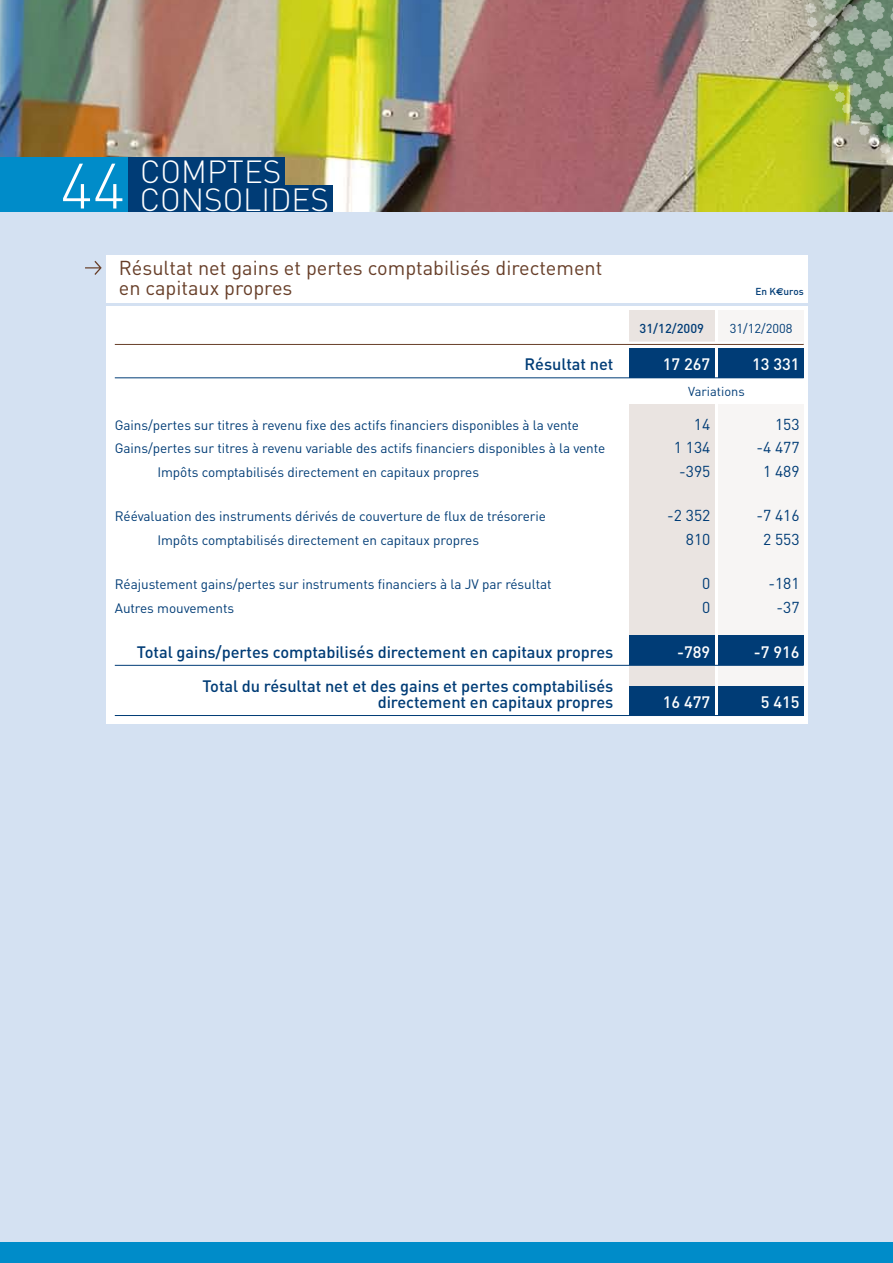
<style>
.page{position:relative;width:893px;height:1263px;background:#fff}
.page>*{position:absolute;margin:0;border:0;box-sizing:border-box;transform-origin:0 0}
.t1{font:300 31.65px/27.6px "DIN";color:#fff}
.t2{font:19.95px/20px "DIN";color:#673e28}
.t3{font:500 16.35px/15.8px "DIN";letter-spacing:-.005em;color:#003c76;text-align:right}
.t4{font:500 16.35px "DIN";color:#fff}
.t5{font:15.6px "DIN";color:#003c76}
.t6{font:13.5px "DIN";letter-spacing:-.005em;color:#003c76}
.t7{font:12.9px "DIN";color:#003c76}
.t8{font:500 12.9px "DIN";color:#003c76}
.t9{font:500 10.05px "DIN";color:#003c76}
.s1{font-size:63px}
.s2{font-family:"Euro Sans";font-weight:700}
</style>
<div class="page">
<img style="left:0;top:0;width:893px;height:213px">
<div style="left:0;top:158px;width:128px;height:55px;background:#008cc9"></div>
<div style="left:0;top:1242px;width:893px;height:21px;background:#008cc9"></div>
<div style="left:128px;top:158px;width:157px;height:28px;background:#003c76"></div>
<div style="left:128px;top:185px;width:204px;height:28px;background:#003c76"></div>
<div style="left:0;top:213px;width:893px;height:1029px;background:#d4e1f2"></div>
<img style="left:804px;top:0;width:89px;height:163px">
<div style="left:106px;top:306px;width:702px;height:418px;background:#fff"></div>
<div style="left:719px;top:310px;width:85px;height:34px;background:#f7f5f4"></div>
<div style="left:629px;top:310px;width:85px;height:34px;background:#eae4e1"></div>
<div style="left:719px;top:348px;width:85px;height:30px;background:#003c76"></div>
<div style="left:629px;top:348px;width:85px;height:30px;background:#003c76"></div>
<hr style="left:115px;top:377px;width:689px;height:1px;background:#003c76">
<div style="left:123px;top:342px;width:680px;height:5px;background:#fff"></div>
<hr style="left:115px;top:344px;width:689px;height:1px;background:#673e28">
<div style="left:719px;top:404px;width:85px;height:285px;background:#f7f5f4"></div>
<div style="left:629px;top:404px;width:85px;height:285px;background:#eae4e1"></div>
<div style="left:719px;top:635px;width:85px;height:30px;background:#003c76"></div>
<div style="left:629px;top:635px;width:85px;height:30px;background:#003c76"></div>
<hr style="left:115px;top:665px;width:689px;height:1px;background:#003c76">
<div style="left:719px;top:686px;width:85px;height:29px;background:#003c76"></div>
<div style="left:629px;top:686px;width:85px;height:29px;background:#003c76"></div>
<hr style="left:115px;top:715px;width:689px;height:1px;background:#003c76">
<div style="left:106px;top:255px;width:702px;height:47px;background:#fff"></div>
<svg style="left:85px;top:261px;width:17px;height:14px"></svg>
<h1 class="t1" style="left:140px;top:158px;width:191px;text-indent:-79px"><span class="s1">44</span> COMPTES<br>CONSOLIDES</h1>
<h2 class="t2" style="left:119px;top:257px;width:485px">Résultat net gains et pertes comptabilisés directement en capitaux propres</h2>
<p class="t9" style="left:755px;top:285px;width:50px">En K<span class="s2">€</span>uros</p>
<p class="t8" style="left:640px;top:320px;width:66px">31/12/2009</p>
<p class="t7" style="left:730px;top:320px;width:64px">31/12/2008</p>
<p class="t3" style="left:525px;top:356px;width:90px">Résultat net</p>
<p class="t4" style="left:663px;top:354px;width:49px">17 267</p>
<p class="t4" style="left:752px;top:354px;width:49px">13 331</p>
<p class="t7" style="left:688px;top:383px;width:58px">Variations</p>
<p class="t6" style="left:115px;top:416px;width:466px">Gains/pertes sur titres à revenu fixe des actifs financiers disponibles à la vente</p>
<p class="t5" style="left:694px;top:414px;width:18px">14</p>
<p class="t5" style="left:775px;top:414px;width:26px">153</p>
<p class="t6" style="left:115px;top:440px;width:492px">Gains/pertes sur titres à revenu variable des actifs financiers disponibles à la vente</p>
<p class="t5" style="left:674px;top:438px;width:38px">1 134</p>
<p class="t5" style="left:756px;top:438px;width:45px">-4 477</p>
<p class="t6" style="left:157px;top:463px;width:323px">Impôts comptabilisés directement en capitaux propres</p>
<p class="t5" style="left:679px;top:461px;width:33px">-395</p>
<p class="t5" style="left:763px;top:461px;width:38px">1 489</p>
<p class="t6" style="left:115px;top:508px;width:433px">Réévaluation des instruments dérivés de couverture de flux de trésorerie</p>
<p class="t5" style="left:667px;top:506px;width:45px">-2 352</p>
<p class="t5" style="left:756px;top:506px;width:45px">-7 416</p>
<p class="t6" style="left:157px;top:531px;width:323px">Impôts comptabilisés directement en capitaux propres</p>
<p class="t5" style="left:686px;top:529px;width:26px">810</p>
<p class="t5" style="left:763px;top:529px;width:38px">2 553</p>
<p class="t6" style="left:115px;top:576px;width:438px">Réajustement gains/pertes sur instruments financiers à la JV par résultat</p>
<p class="t5" style="left:702px;top:574px;width:10px">0</p>
<p class="t5" style="left:768px;top:574px;width:33px">-181</p>
<p class="t6" style="left:115px;top:599px;width:121px">Autres mouvements</p>
<p class="t5" style="left:702px;top:597px;width:10px">0</p>
<p class="t5" style="left:777px;top:597px;width:25px">-37</p>
<p class="t3" style="left:137px;top:643px;width:478px">Total gains/pertes comptabilisés directement en capitaux propres</p>
<p class="t4" style="left:677px;top:641px;width:35px">-789</p>
<p class="t4" style="left:754px;top:641px;width:47px">-7 916</p>
<p class="t4" style="left:663px;top:691px;width:49px">16 477</p>
<p class="t4" style="left:761px;top:691px;width:40px">5 415</p>
<p class="t3" style="left:202px;top:678px;width:413px">Total du résultat net et des gains et pertes comptabilisés directement en capitaux propres</p>
</div>
